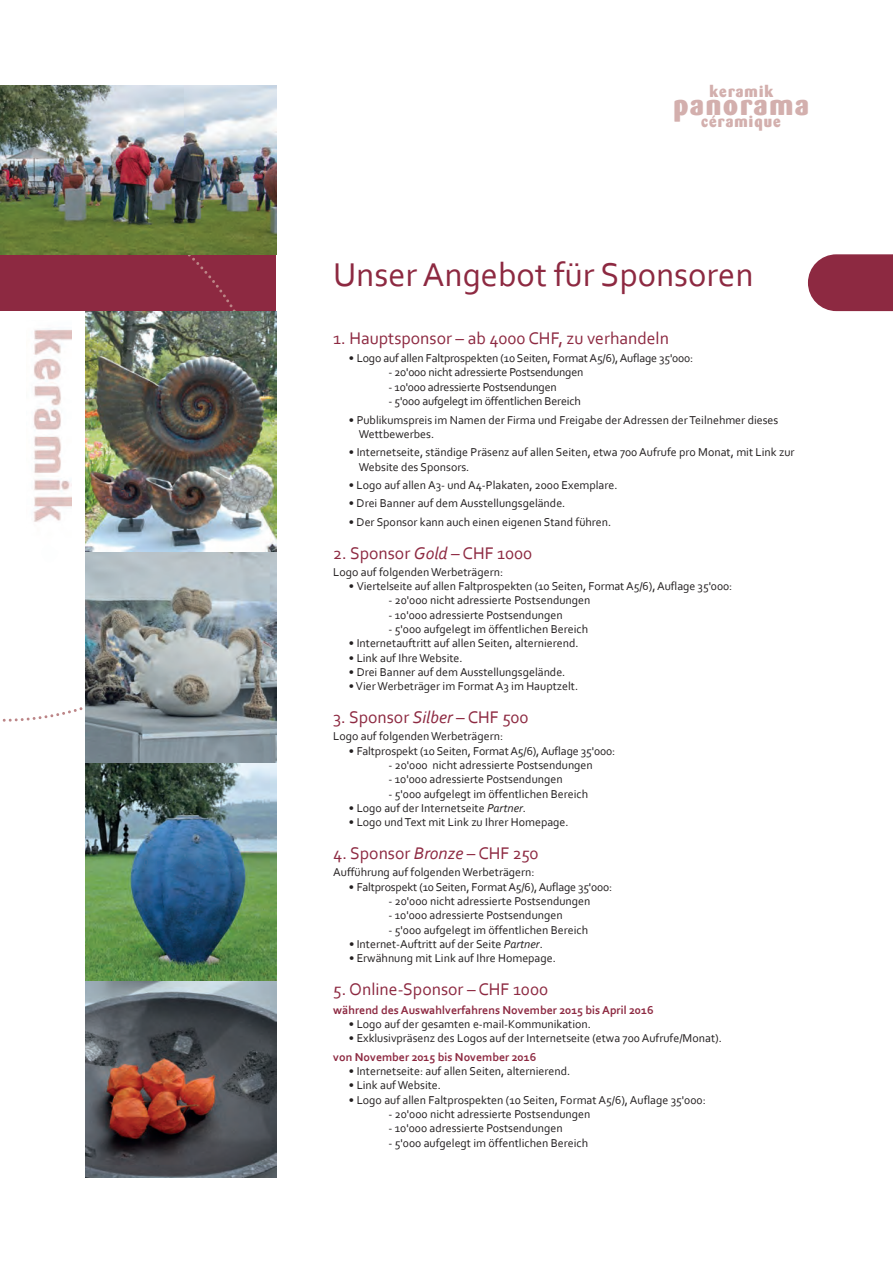
<style>
.page{position:relative;width:893px;height:1263px;background:#fff}
.page>*{position:absolute;margin:0;border:0;box-sizing:border-box;transform-origin:0 0}
.t1{font:34.5px "Corbel";color:#8d2941}
.t2{font:800 28.65px "Barmeno";letter-spacing:.065em;color:#d3afad}
.t3{font:17.7px "Corbel";color:#8d2941}
.t4{font:800 15.9px/30.2px "Barmeno";letter-spacing:.07em;color:#d3afad;text-align:center}
.t5{font:12px/14.4px "Corbel";color:#231f20}
.t6{font:700 12px "Corbel";color:#8d2941}
.s1{font-style:italic}
.s2{font-weight:700;color:#8d2941}
</style>
<div class="page">
<svg style="left:808px;top:254px;width:85px;height:57px;background:#95394f"></svg>
<svg style="left:0;top:254px;width:276px;height:468px"></svg>
<img style="left:85px;top:311px;width:191px;height:867px">
<img style="left:0;top:85px;width:277px;height:169px">
<img style="left:27px;top:320px;width:45px;height:318px">
<p class="t4" style="left:701px;top:78px;width:81px">keramik céramique</p>
<p class="t2" style="left:673px;top:93px;width:137px">panorama</p>
<p class="t1" style="left:333px;top:253px;width:422px">Unser Angebot für Sponsoren</p>
<p class="t3" style="left:333px;top:327px;width:337px">1. Hauptsponsor – ab 4000 CHF, zu verhandeln</p>
<p class="t5" style="left:349px;top:351px;width:346px">• Logo auf allen Faltprospekten (10 Seiten, Format A5/6), Auflage 35'000:</p>
<p class="t5" style="left:389px;top:365px;width:196px">- 20'000 nicht adressierte Postsendungen</p>
<p class="t5" style="left:389px;top:379px;width:170px">- 10'000 adressierte Postsendungen</p>
<p class="t5" style="left:389px;top:394px;width:194px">- 5'000 aufgelegt im öffentlichen Bereich</p>
<p class="t5" style="left:359px;top:412px;width:421px;text-indent:-10px">• Publikumspreis im Namen der Firma und Freigabe der Adressen der Teilnehmer dieses<br>Wettbewerbes.</p>
<p class="t5" style="left:359px;top:445px;width:437px;text-indent:-10px">• Internetseite, ständige Präsenz auf allen Seiten, etwa 700 Aufrufe pro Monat, mit Link zur<br>Website des Sponsors.</p>
<p class="t5" style="left:349px;top:478px;width:270px">• Logo auf allen A3- und A4-Plakaten, 2000 Exemplare.</p>
<p class="t5" style="left:349px;top:496px;width:218px">• Drei Banner auf dem Ausstellungsgelände.</p>
<p class="t5" style="left:349px;top:515px;width:264px">• Der Sponsor kann auch einen eigenen Stand führen.</p>
<p class="t3" style="left:333px;top:542px;width:201px">2. Sponsor <span class="s1">Gold</span> – CHF 1000</p>
<p class="t5" style="left:333px;top:564px;width:171px">Logo auf folgenden Werbeträgern:</p>
<p class="t5" style="left:349px;top:579px;width:385px">• Viertelseite auf allen Faltprospekten (10 Seiten, Format A5/6), Auflage 35'000:</p>
<p class="t5" style="left:389px;top:593px;width:203px">- 20'000 nicht adressierte Postsendungen</p>
<p class="t5" style="left:389px;top:607px;width:176px">- 10'000 adressierte Postsendungen</p>
<p class="t5" style="left:389px;top:622px;width:201px">- 5'000 aufgelegt im öffentlichen Bereich</p>
<p class="t5" style="left:349px;top:636px;width:231px">• Internetauftritt auf allen Seiten, alternierend.</p>
<p class="t5" style="left:349px;top:650px;width:115px">• Link auf Ihre Website.</p>
<p class="t5" style="left:349px;top:665px;width:218px">• Drei Banner auf dem Ausstellungsgelände.</p>
<p class="t5" style="left:349px;top:679px;width:231px">• Vier Werbeträger im Format A3 im Hauptzelt.</p>
<p class="t3" style="left:333px;top:706px;width:197px">3. Sponsor <span class="s1">Silber</span> – CHF 500</p>
<p class="t5" style="left:333px;top:729px;width:171px">Logo auf folgenden Werbeträgern:</p>
<p class="t5" style="left:349px;top:743px;width:268px">• Faltprospekt (10 Seiten, Format A5/6), Auflage 35'000:</p>
<p class="t5" style="left:389px;top:758px;width:206px">- 20'000 nicht adressierte Postsendungen</p>
<p class="t5" style="left:389px;top:772px;width:176px">- 10'000 adressierte Postsendungen</p>
<p class="t5" style="left:389px;top:786px;width:201px">- 5'000 aufgelegt im öffentlichen Bereich</p>
<p class="t5" style="left:349px;top:801px;width:179px">• Logo auf der Internetseite <span class="s1">Partner</span>.</p>
<p class="t5" style="left:349px;top:815px;width:221px">• Logo und Text mit Link zu Ihrer Homepage.</p>
<p class="t3" style="left:333px;top:842px;width:207px">4. Sponsor <span class="s1">Bronze</span> – CHF 250</p>
<p class="t5" style="left:333px;top:865px;width:203px">Aufführung auf folgenden Werbeträgern:</p>
<p class="t5" style="left:349px;top:879px;width:265px">• Faltprospekt (10 Seiten, Format A5/6), Auflage 35'000:</p>
<p class="t5" style="left:389px;top:893px;width:203px">- 20'000 nicht adressierte Postsendungen</p>
<p class="t5" style="left:389px;top:908px;width:176px">- 10'000 adressierte Postsendungen</p>
<p class="t5" style="left:389px;top:922px;width:201px">- 5'000 aufgelegt im öffentlichen Bereich</p>
<p class="t5" style="left:349px;top:936px;width:195px">• Internet-Auftritt auf der Seite <span class="s1">Partner</span>.</p>
<p class="t5" style="left:349px;top:951px;width:208px">• Erwähnung mit Link auf Ihre Homepage.</p>
<p class="t3" style="left:333px;top:978px;width:216px">5. Online-Sponsor – CHF 1000</p>
<p class="t6" style="left:333px;top:1002px;width:322px">während des Auswahlverfahrens November 2015 bis April 2016</p>
<p class="t5" style="left:349px;top:1016px;width:244px">• Logo auf der gesamten e-mail-Kommunikation.</p>
<p class="t5" style="left:333px;top:1029px;width:390px;line-height:18.5px;text-indent:16px">• Exklusivpräsenz des Logos auf der Internetseite (etwa 700 Aufrufe/Monat). <span class="s2">von November 2015 bis November 2016</span></p>
<p class="t5" style="left:349px;top:1064px;width:223px">• Internetseite: auf allen Seiten, alternierend.</p>
<p class="t5" style="left:349px;top:1078px;width:94px">• Link auf Website.</p>
<p class="t5" style="left:349px;top:1092px;width:358px">• Logo auf allen Faltprospekten (10 Seiten, Format A5/6), Auflage 35'000:</p>
<p class="t5" style="left:389px;top:1107px;width:203px">- 20'000 nicht adressierte Postsendungen</p>
<p class="t5" style="left:389px;top:1121px;width:176px">- 10'000 adressierte Postsendungen</p>
<p class="t5" style="left:389px;top:1135px;width:201px">- 5'000 aufgelegt im öffentlichen Bereich</p>
</div>
